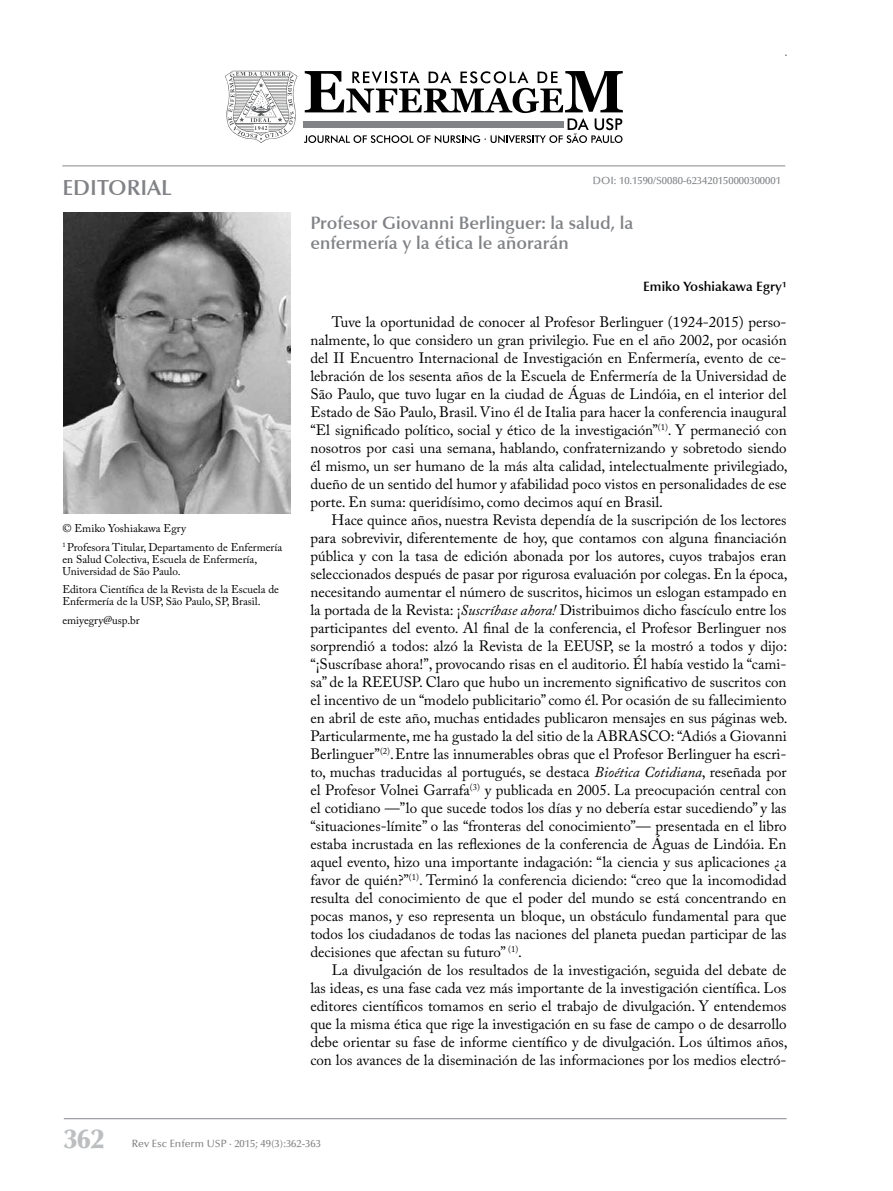
<style>
.page{position:relative;width:893px;height:1191px;background:#fff}
.page>*{position:absolute;margin:0;border:0;box-sizing:border-box;transform-origin:0 0}
.t1{font:900 27px "Optima LT";color:#bcbec0}
.t2{font:600 21.75px "Optima LT";color:#808285}
.t3{font:600 18px/19.5px "Optima LT";color:#808285}
.t4{font:15px/18px "Adobe Caslon Pro";color:#000;text-align:justify}
.t5{font:600 13.5px "Optima LT";color:#000}
.t6{font:11.25px/12px "Adobe Caslon Pro";color:#000}
.t7{font:500 10.5px "Optima LT";color:#808285}
.s1{font-style:italic}
</style>
<div class="page">
<hr style="left:64px;top:1118px;width:723px;height:1px;background:#939598">
<hr style="left:64px;top:55px;width:723px;height:1px;background:#939598">
<div style="left:62px;top:50px;width:723px;height:89px;background:#fff"></div>
<hr style="left:62px;top:165px;width:723px;height:1px;background:#939598">
<svg style="left:225px;top:71px;width:73px;height:72px"></svg>
<svg style="left:304px;top:71px;width:319px;height:72px"></svg>
<img style="left:64px;top:213px;width:226px;height:301px">
<h2 class="t2" style="left:62px;top:175px;width:111px">Editorial</h2>
<p class="t6" style="left:62px;top:519px;width:221px;line-height:18.5px">© Emiko Yoshiakawa Egry<br><sup>1</sup> Profesora Titular, Departamento de Enfermería</p>
<p class="t6" style="left:62px;top:553px;width:196px">en Salud Colectiva, Escuela de Enfermería,<br>Universidad de São Paulo.</p>
<p class="t6" style="left:62px;top:583px;width:218px">Editora Científica de la Revista de la Escuela de<br>Enfermería de la USP, São Paulo, SP, Brasil.</p>
<p class="t6" style="left:62px;top:613px;width:79px">emiyegry@usp.br</p>
<p class="t7" style="left:593px;top:174px;width:190px">DOI: 10.1590/S0080-623420150000300001</p>
<p class="t3" style="left:310px;top:213px;width:325px">Profesor Giovanni Berlinguer: la salud, la enfermería y la ética le añorarán</p>
<p class="t5" style="left:643px;top:278px;width:145px">Emiko Yoshiakawa Egry¹</p>
<p class="t4" style="left:310px;top:313px;width:479px;text-indent:21px">Tuve la oportunidad de conocer al Profesor Berlinguer (1924-2015) perso&shy;nalmente, lo que considero un gran privilegio. Fue en el año 2002, por ocasión del II Encuentro Internacional de Investigación en Enfermería, evento de ce&shy;lebración de los sesenta años de la Escuela de Enfermería de la Universidad de São Paulo, que tuvo lugar en la ciudad de Águas de Lindóia, en el interior del Estado de São Paulo, Brasil. Vino él de Italia para hacer la conferencia inaugural “El significado político, social y ético de la investigación”<sup>(1)</sup>. Y permaneció con nosotros por casi una semana, hablando, confraternizando y sobretodo siendo él mismo, un ser humano de la más alta calidad, intelectualmente privilegiado, dueño de un sentido del humor y afabilidad poco vistos en personalidades de ese porte. En suma: queridísimo, como decimos aquí en Brasil.</p>
<p class="t4" style="left:310px;top:511px;width:479px;text-indent:21px">Hace quince años, nuestra Revista dependía de la suscripción de los lectores para sobrevivir, diferentemente de hoy, que contamos con alguna financiación pública y con la tasa de edición abonada por los autores, cuyos trabajos eran seleccionados después de pasar por rigurosa evaluación por colegas. En la época, necesitando aumentar el número de suscritos, hicimos un eslogan estampado en la portada de la Revista: ¡<span class="s1">Suscríbase ahora!</span> Distribuimos dicho fascículo entre los participantes del evento. Al final de la conferencia, el Profesor Berlinguer nos sorprendió a todos: alzó la Revista de la EEUSP, se la mostró a todos y dijo: “¡Suscríbase ahora!”, provocando risas en el auditorio. Él había vestido la “cami&shy;sa” de la REEUSP. Claro que hubo un incremento significativo de suscritos con el incentivo de un “modelo publicitario” como él. Por ocasión de su fallecimiento en abril de este año, muchas entidades publicaron mensajes en sus páginas web.<br>Particularmente, me ha gustado la del sitio de la ABRASCO: “Adiós a Giovanni Berlinguer”<sup>(2)</sup>.Entre las innumerables obras que el Profesor Berlinguer ha escri&shy;to, muchas traducidas al portugués, se destaca <span class="s1">Bioética Cotidiana</span>, reseñada por el Profesor Volnei Garrafa<sup>(3)</sup> y publicada en 2005. La preocupación central con el cotidiano —”lo que sucede todos los días y no debería estar sucediendo” y las “situaciones-límite” o las “fronteras del conocimiento”— presentada en el libro estaba incrustada en las reflexiones de la conferencia de Águas de Lindóia. En aquel evento, hizo una importante indagación: “la ciencia y sus aplicaciones ¿a favor de quién?”<sup>(1)</sup>. Terminó la conferencia diciendo: “creo que la incomodidad resulta del conocimiento de que el poder del mundo se está concentrando en pocas manos, y eso representa un bloque, un obstáculo fundamental para que todos los ciudadanos de todas las naciones del planeta puedan participar de las decisiones que afectan su futuro” <sup>(1)</sup>.</p>
<p class="t4" style="left:310px;top:961px;width:479px;text-indent:21px">La divulgación de los resultados de la investigación, seguida del debate de las ideas, es una fase cada vez más importante de la investigación científica. Los editores científicos tomamos en serio el trabajo de divulgación. Y entendemos que la misma ética que rige la investigación en su fase de campo o de desarrollo debe orientar su fase de informe científico y de divulgación. Los últimos años, con los avances de la diseminación de las informaciones por los medios electró-</p>
<h1 class="t1" style="left:64px;top:1123px;width:42px">362</h1>
<p class="t7" style="left:132px;top:1137px;width:191px">Rev Esc Enferm USP · 2015; 49(3):362-363</p>
</div>
